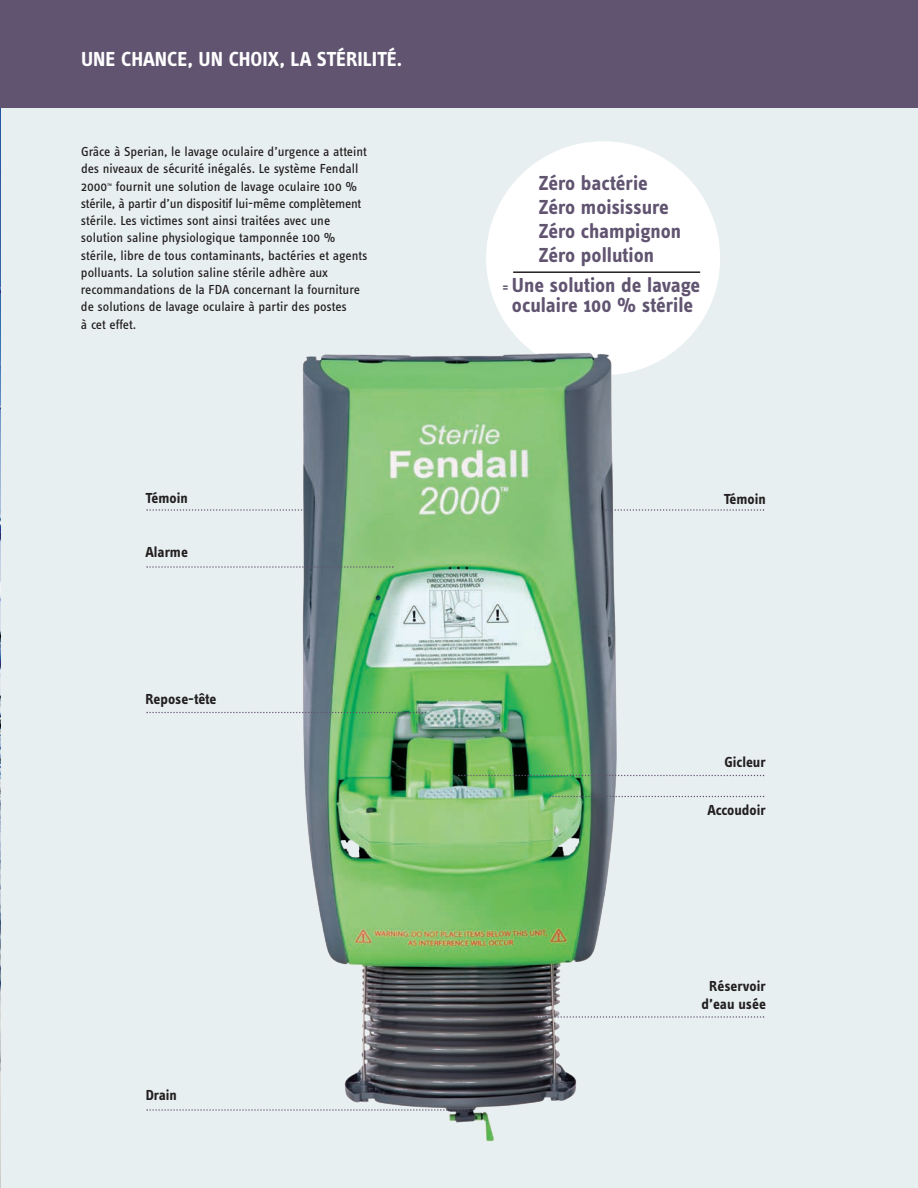
<style>
.page{position:relative;width:918px;height:1188px;background:#e8eff0}
.page>*{position:absolute;margin:0;border:0;box-sizing:border-box;transform-origin:0 0}
.t1{font:700 21px/23.7px "Info Text";color:#615471}
.t2{font:700 21px "Info Text";color:#fff}
.t3{font:700 15px/18px "Info Text";color:#231f20;text-align:center}
.t4{font:13.5px/17.2px "Info Text";color:#231f20}
.s1{font-size:13.5px}
</style>
<div class="page">
<div style="left:486px;top:141px;width:234px;height:234px;background:#fff;border-radius:50%"></div>
<img style="left:0;top:108px;width:1px;height:1080px">
<div style="left:0;top:0;width:918px;height:108px;background:#615471"></div>
<img style="left:303px;top:353px;width:314px;height:789px">
<hr style="left:513px;top:271px;width:187px;height:2px;background:#231f20">
<svg style="left:146px;top:509px;width:159px;height:2px"></svg>
<svg style="left:605px;top:509px;width:159px;height:2px"></svg>
<svg style="left:458px;top:775px;width:306px;height:1px"></svg>
<svg style="left:549px;top:796px;width:215px;height:1px"></svg>
<svg style="left:527px;top:1016px;width:237px;height:2px"></svg>
<svg style="left:146px;top:566px;width:248px;height:2px"></svg>
<svg style="left:146px;top:712px;width:280px;height:1px"></svg>
<svg style="left:146px;top:1109px;width:323px;height:2px"></svg>
<h1 class="t2" style="left:81px;top:52px;width:323px">UNE CHANCE, UN CHOIX, LA STÉRILITÉ.</h1>
<p class="t4" style="left:81px;top:144px;width:288px">Grâce à Sperian, le lavage oculaire d’urgence a atteint des niveaux de sécurité inégalés. Le système Fendall 2000<sup>™</sup> fournit une solution de lavage oculaire 100 % stérile, à partir d’un dispositif lui-même complètement stérile. Les victimes sont ainsi traitées avec une solution saline physiologique tamponnée 100 % stérile, libre de tous contaminants, bactéries et agents polluants. La solution saline stérile adhère aux recommandations de la FDA concernant la fourniture de solutions de lavage oculaire à partir des postes<br>à cet effet.</p>
<h1 class="t1" style="left:539px;top:174px;width:144px">Zéro bactérie<br>Zéro moisissure<br>Zéro champignon<br>Zéro pollution</h1>
<h1 class="t1" style="left:502px;top:277px;width:199px;line-height:19.5px;text-align:center"><span class="s1">=</span> Une solution de lavage oculaire 100 % stérile</h1>
<p class="t3" style="left:146px;top:491px;width:44px">Témoin</p>
<p class="t3" style="left:724px;top:492px;width:44px">Témoin</p>
<p class="t3" style="left:146px;top:544px;width:44px">Alarme</p>
<p class="t3" style="left:146px;top:692px;width:72px">Repose-tête</p>
<p class="t3" style="left:146px;top:1088px;width:33px">Drain</p>
<p class="t3" style="left:724px;top:754px;width:43px">Gicleur</p>
<p class="t3" style="left:707px;top:802px;width:60px">Accoudoir</p>
<p class="t3" style="left:702px;top:978px;width:66px">Réservoir d’eau usée</p>
</div>
